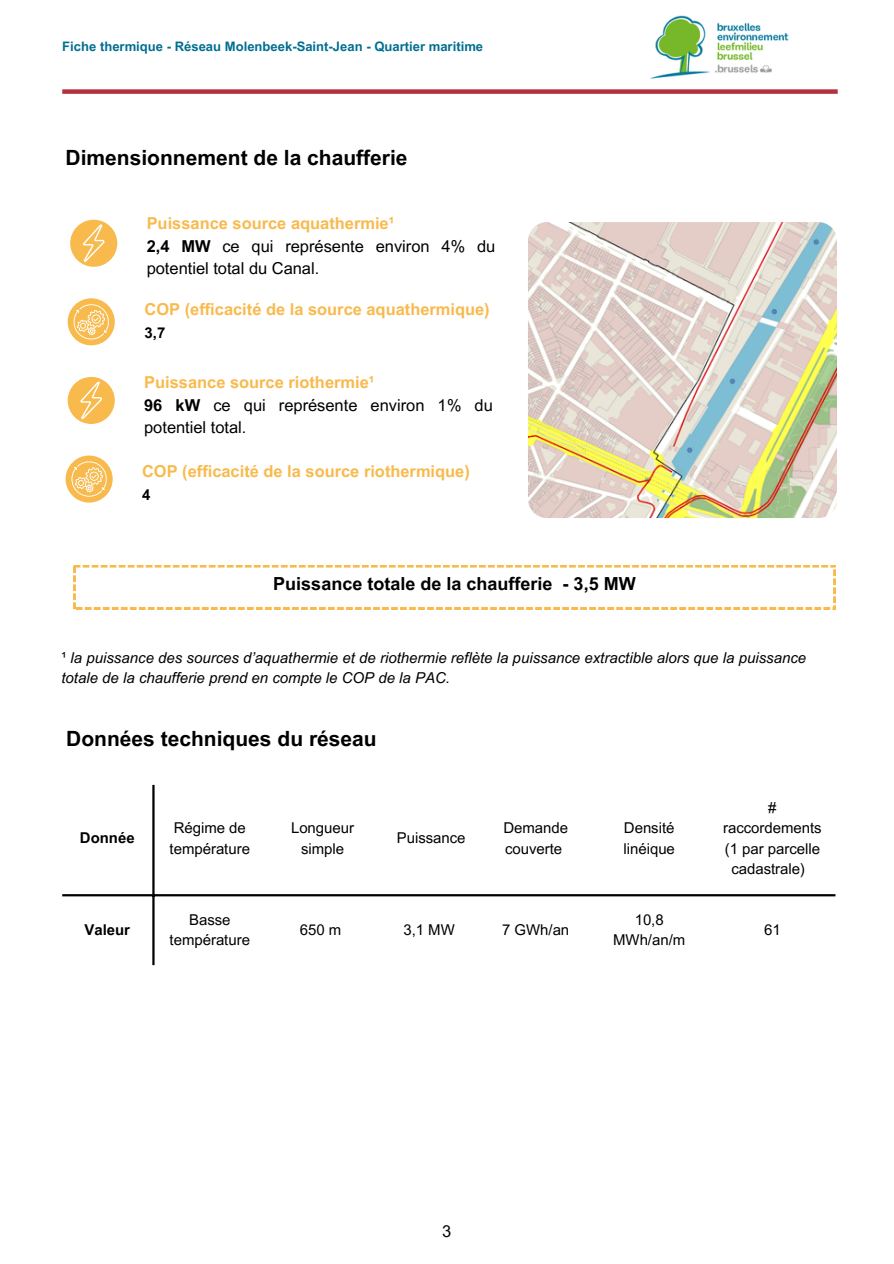
<style>
.page{position:relative;width:894px;height:1264px;background:#fff}
.page>*{position:absolute;margin:0;border:0;box-sizing:border-box;transform-origin:0 0}
.t1{font:700 21px "Arial MT Pro";color:#000}
.t2{font:700 18px "Arial MT Pro";color:#000}
.t3{font:16.5px/22.5px "Arial MT Pro";color:#000}
.t4{font:700 16.5px "Arial MT Pro";color:#f8ba4d}
.t5{font:italic 15px/20.2px "Arial MT Pro";color:#000}
.t6{font:14.85px/20.2px "Arial MT Pro";color:#000;text-align:center}
.t7{font:700 14.85px "Arial MT Pro";color:#000}
.t8{font:700 13.05px "Arial MT Pro";color:#006f90}
.s1{font-weight:700;color:#f8ba4d}
.s2{font-weight:700}
.s3{font-style:normal}
</style>
<div class="page">
<img style="left:528px;top:222px;width:308px;height:296px">
<div style="left:70px;top:220px;width:47px;height:47px;background:#f8ba4d;border-radius:50%"></div>
<div style="left:68px;top:298px;width:47px;height:47px;background:#f8ba4d;border-radius:50%"></div>
<svg style="left:74px;top:304px;width:34px;height:35px"></svg>
<svg style="left:74px;top:565px;width:761px;height:44px"></svg>
<hr style="left:152px;top:785px;width:2px;height:180px;background:#000">
<hr style="left:62px;top:894px;width:773px;height:2px;background:#000">
<img style="left:650px;top:16px;width:139px;height:63px">
<div style="left:62px;top:89px;width:775px;height:5px;background:#b5303d"></div>
<svg style="left:83px;top:224px;width:21px;height:38px"></svg>
<div style="left:68px;top:377px;width:47px;height:47px;background:#f8ba4d;border-radius:50%"></div>
<div style="left:66px;top:455px;width:47px;height:47px;background:#f8ba4d;border-radius:50%"></div>
<svg style="left:71px;top:461px;width:35px;height:35px"></svg>
<svg style="left:80px;top:381px;width:22px;height:38px"></svg>
<p class="t8" style="left:62px;top:41px;width:422px">Fiche thermique - Réseau Molenbeek-Saint-Jean - Quartier maritime</p>
<p class="t1" style="left:66px;top:149px;width:343px">Dimensionnement de la chaufferie</p>
<p class="t3" style="left:147px;top:214px;width:350px"><span class="s1">Puissance source aquathermie¹<br></span><span class="s2">2,4 MW</span> ce qui représente environ 4% du potentiel total du Canal.</p>
<p class="t4" style="left:144px;top:303px;width:346px">COP (efficacité de la source aquathermique)</p>
<p class="t7" style="left:144px;top:327px;width:22px">3,7</p>
<p class="t3" style="left:144px;top:373px;width:350px"><span class="s1">Puissance source riothermie¹<br></span><span class="s2">96 kW</span> ce qui représente environ 1% du potentiel total.</p>
<p class="t4" style="left:142px;top:465px;width:329px">COP (efficacité de la source riothermique)</p>
<p class="t7" style="left:142px;top:489px;width:10px">4</p>
<p class="t2" style="left:273px;top:577px;width:364px">Puissance totale de la chaufferie - 3,5 MW</p>
<p class="t5" style="left:61px;top:649px;width:746px"><span class="s3">¹</span> la puissance des sources d’aquathermie et de riothermie reflète la puissance extractible alors que la puissance totale de la chaufferie prend en compte le COP de la PAC.</p>
<p class="t1" style="left:66px;top:731px;width:312px">Données techniques du réseau</p>
<p class="t7" style="left:80px;top:832px;width:56px">Donnée</p>
<h1 class="t6" style="left:169px;top:819px;width:82px;text-align:left">Régime de température</h1>
<p class="t6" style="left:291px;top:819px;width:64px">Longueur simple</p>
<p class="t6" style="left:396px;top:830px;width:70px">Puissance</p>
<p class="t6" style="left:503px;top:819px;width:66px;text-align:left">Demande couverte</p>
<p class="t6" style="left:623px;top:819px;width:53px;text-align:left">Densité linéique</p>
<h3 class="t6" style="left:722px;top:799px;width:100px"># raccordements (1 par parcelle cadastrale)</h3>
<h2 class="t7" style="left:84px;top:923px;width:47px">Valeur</h2>
<h3 class="t6" style="left:169px;top:911px;width:82px">Basse température</h3>
<h2 class="t6" style="left:300px;top:921px;width:43px">650 m</h2>
<p class="t6" style="left:403px;top:921px;width:53px">3,1 MW</p>
<h2 class="t6" style="left:502px;top:921px;width:69px">7 GWh/an</h2>
<h4 class="t6" style="left:613px;top:911px;width:74px">10,8<br>MWh/an/m</h4>
<h1 class="t6" style="left:763px;top:921px;width:18px">61</h1>
<p class="t3" style="left:442px;top:1222px;width:11px">3</p>
</div>
